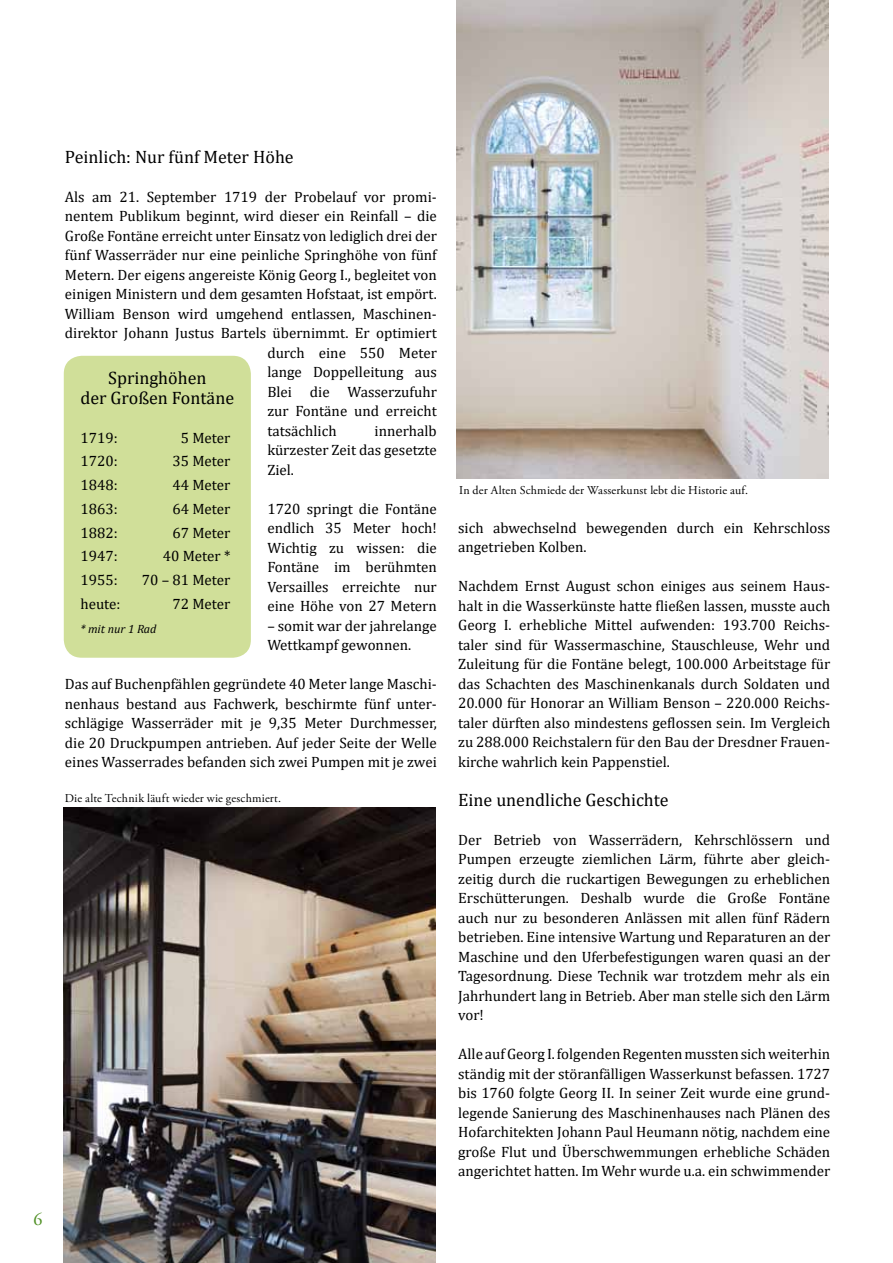
<style>
.page{position:relative;width:893px;height:1263px;background:#fff}
.page>*{position:absolute;margin:0;border:0;box-sizing:border-box;transform-origin:0 0}
.t1{font:18px/19.5px "Cambria";color:#000;text-align:center}
.t2{font:18px "Adobe Garamond Pro";color:#509025}
.t3{font:15px/19.5px "Cambria";color:#000;text-align:justify}
.t4{font:12px "Adobe Garamond Pro";letter-spacing:.015em;color:#000}
.t5{font:italic 12px "Cambria";color:#000}
</style>
<div class="page">
<img style="left:64px;top:808px;width:372px;height:455px">
<div style="left:64px;top:356px;width:187px;height:302px;background:#d0df99;border-radius:18px"></div>
<img style="left:456px;top:0;width:372px;height:478px">
<p class="t2" style="left:34px;top:1208px;width:10px">6</p>
<p class="t1" style="left:65px;top:147px;width:230px">Peinlich: Nur fünf Meter Höhe</p>
<p class="t3" style="left:65px;top:187px;width:374px">Als am 21. September 1719 der Probelauf vor promi-</p>
<p class="t3" style="left:65px;top:206px;width:373px">nentem Publikum beginnt, wird dieser ein Reinfall – die</p>
<p class="t3" style="left:65px;top:226px;width:374px">Große Fontäne erreicht unter Einsatz von lediglich drei der</p>
<p class="t3" style="left:65px;top:245px;width:373px">fünf Wasserräder nur eine peinliche Springhöhe von fünf</p>
<p class="t3" style="left:65px;top:265px;width:373px">Metern. Der eigens angereiste König Georg I., begleitet von</p>
<p class="t3" style="left:65px;top:284px;width:374px">einigen Ministern und dem gesamten Hofstaat, ist empört.</p>
<p class="t3" style="left:65px;top:304px;width:373px">William Benson wird umgehend entlassen, Maschinen-</p>
<p class="t3" style="left:65px;top:323px;width:374px">direktor Johann Justus Bartels übernimmt. Er optimiert</p>
<p class="t3" style="left:267px;top:343px;width:171px">durch eine 550 Meter</p>
<p class="t3" style="left:267px;top:362px;width:171px">lange Doppelleitung aus</p>
<p class="t3" style="left:267px;top:382px;width:171px">Blei die Wasserzufuhr</p>
<p class="t3" style="left:267px;top:401px;width:171px">zur Fontäne und erreicht</p>
<p class="t3" style="left:267px;top:421px;width:71px">tatsächlich</p>
<p class="t1" style="left:80px;top:368px;width:155px">Springhöhen<br>der Großen Fontäne</p>
<p class="t3" style="left:80px;top:428px;width:39px">1719:</p>
<p class="t3" style="left:181px;top:428px;width:51px">5 Meter</p>
<p class="t3" style="left:80px;top:451px;width:39px">1720:</p>
<p class="t3" style="left:172px;top:451px;width:59px">35 Meter</p>
<p class="t3" style="left:80px;top:475px;width:39px">1848:</p>
<p class="t3" style="left:172px;top:475px;width:59px">44 Meter</p>
<p class="t3" style="left:80px;top:499px;width:39px">1863:</p>
<p class="t3" style="left:172px;top:499px;width:59px">64 Meter</p>
<p class="t3" style="left:80px;top:523px;width:39px">1882:</p>
<p class="t3" style="left:172px;top:523px;width:59px">67 Meter</p>
<p class="t3" style="left:80px;top:546px;width:39px">1947:</p>
<p class="t3" style="left:163px;top:546px;width:69px">40 Meter *</p>
<p class="t3" style="left:80px;top:570px;width:39px">1955:</p>
<p class="t3" style="left:142px;top:570px;width:90px">70 – 81 Meter</p>
<p class="t3" style="left:80px;top:594px;width:42px">heute:</p>
<p class="t3" style="left:172px;top:594px;width:59px">72 Meter</p>
<p class="t5" style="left:80px;top:620px;width:78px">* mit nur 1 Rad</p>
<p class="t3" style="left:267px;top:421px;width:171px;text-indent:107px">innerhalb kürzester Zeit das gesetzte Ziel.</p>
<p class="t3" style="left:267px;top:499px;width:171px">1720 springt die Fontäne endlich 35 Meter hoch!<br>Wichtig zu wissen: die Fontäne im berühmten Versailles erreichte nur eine Höhe von 27 Metern</p>
<p class="t3" style="left:267px;top:616px;width:171px">– somit war der jahrelange<br>Wettkampf gewonnen.</p>
<p class="t3" style="left:65px;top:674px;width:374px">Das auf Buchenpfählen gegründete 40 Meter lange Maschi&shy;nenhaus bestand aus Fachwerk, beschirmte fünf unter&shy;schlägige Wasserräder mit je 9,35 Meter Durchmesser, die 20 Druckpumpen antrieben. Auf jeder Seite der Welle eines Wasserrades befanden sich zwei Pumpen mit je zwei</p>
<p class="t4" style="left:65px;top:791px;width:218px">Die alte Technik läuft wieder wie geschmiert.</p>
<p class="t4" style="left:459px;top:483px;width:291px">In der Alten Schmiede der Wasserkunst lebt die Historie auf.</p>
<p class="t3" style="left:458px;top:518px;width:374px">sich abwechselnd bewegenden durch ein Kehrschloss angetrieben Kolben.</p>
<p class="t3" style="left:458px;top:576px;width:374px">Nachdem Ernst August schon einiges aus seinem Haus&shy;halt in die Wasserkünste hatte fließen lassen, musste auch Georg I. erhebliche Mittel aufwenden: 193.700 Reichs&shy;taler sind für Wassermaschine, Stauschleuse, Wehr und Zuleitung für die Fontäne belegt, 100.000 Arbeitstage für das Schachten des Maschinenkanals durch Soldaten und 20.000 für Honorar an William Benson – 220.000 Reichs&shy;taler dürften also mindestens geflossen sein. Im Vergleich zu 288.000 Reichstalern für den Bau der Dresdner Frauen&shy;kirche wahrlich kein Pappenstiel.</p>
<p class="t1" style="left:458px;top:790px;width:212px">Eine unendliche Geschichte</p>
<p class="t3" style="left:458px;top:830px;width:374px">Der Betrieb von Wasserrädern, Kehrschlössern und Pumpen erzeugte ziemlichen Lärm, führte aber gleich&shy;zeitig durch die ruckartigen Bewegungen zu erheblichen Erschütterungen. Deshalb wurde die Große Fontäne auch nur zu besonderen Anlässen mit allen fünf Rädern betrieben. Eine intensive Wartung und Reparaturen an der Maschine und den Uferbefestigungen waren quasi an der Tagesordnung. Diese Technik war trotzdem mehr als ein Jahrhundert lang in Betrieb. Aber man stelle sich den Lärm vor!</p>
<p class="t3" style="left:458px;top:1044px;width:374px">Alle auf Georg I. folgenden Regenten mussten sich weiterhin ständig mit der störanfälligen Wasserkunst befassen. 1727 bis 1760 folgte Georg II. In seiner Zeit wurde eine grund&shy;legende Sanierung des Maschinenhauses nach Plänen des Hofarchitekten Johann Paul Heumann nötig, nachdem eine große Flut und Überschwemmungen erhebliche Schäden angerichtet hatten. Im Wehr wurde u.a. ein schwimmender</p>
</div>
